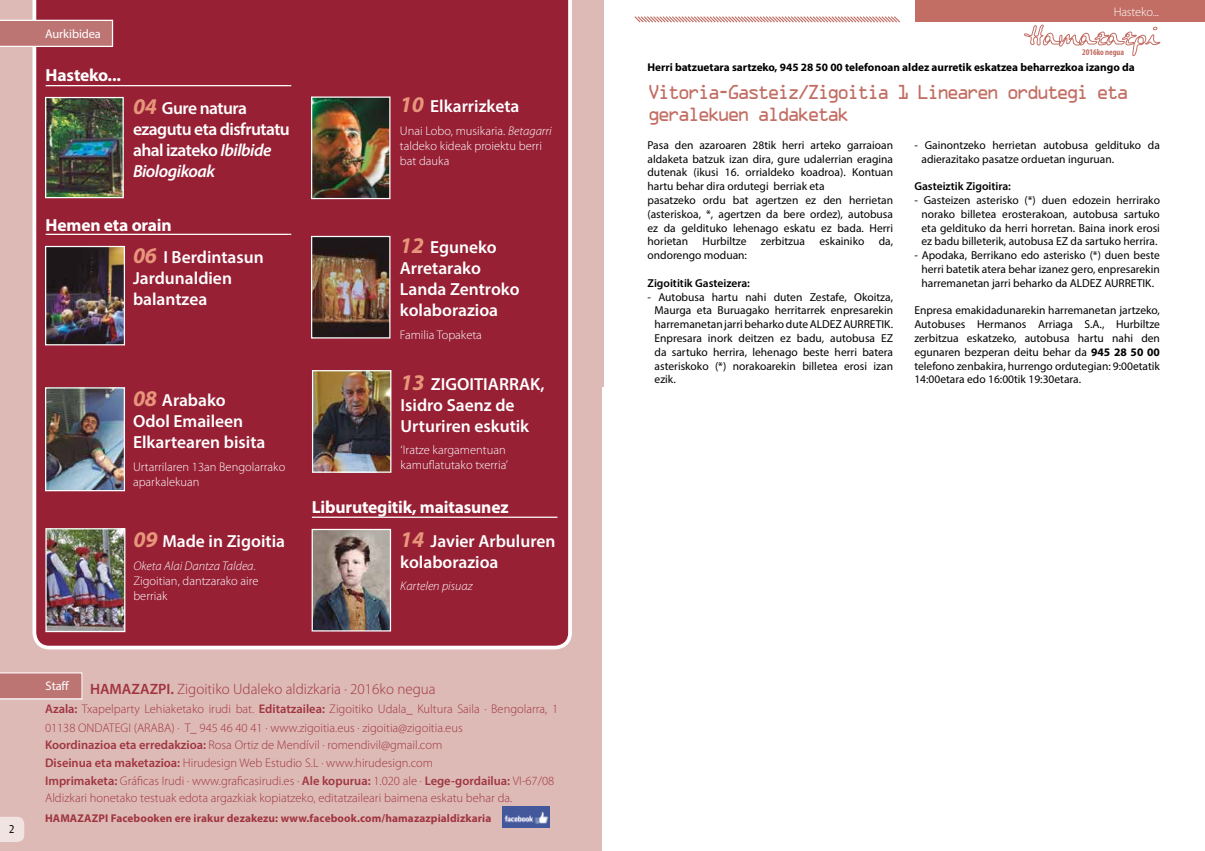
<style>
.page{position:relative;width:1205px;height:851px;background:#fff}
.page>*{position:absolute;margin:0;border:0;box-sizing:border-box;transform-origin:0 0}
.t1{font:18.12px/21.8px "OCRA Std";letter-spacing:-.17em;color:#c26e64}
.t2{font:600 17.5px/21px "Myriad Pro";color:#fff}
.t3{font:600 17.5px/21px "Myriad Pro";letter-spacing:-.03em;color:#fff}
.t4{font:700 17.5px "Myriad Pro";letter-spacing:-.01em;color:#fff}
.t5{font:300 15px "Myriad Pro";color:#a03541}
.t6{font:300 12.5px/17.5px "Myriad Pro";color:#a03541}
.t7{font:300 12.5px/15px "Myriad Pro";color:#fff}
.t8{font:12.5px "Myriad Pro";letter-spacing:-.01em;color:#fff}
.t9{font:italic 300 12.5px "Myriad Pro";color:#fff}
.t10{font:11.5px/13.8px "Myriad Pro";color:#000;text-align:justify}
.t11{font:600 11.5px "Myriad Pro";color:#000}
.t12{font:700 11.25px "Myriad Pro";color:#000}
.t13{font:700 11.25px "Myriad Pro";letter-spacing:.01em;color:#a03541}
.t14{font:11.25px "Monotypecom";color:#000}
.t15{font:700 condensed 8.75px "Myriad Pro";letter-spacing:-.01em;color:#c26e64}
.s1{font-weight:700;font-style:italic;font-size:22.5px;color:#e7967b}
.s2{font-style:italic}
.s3{font-weight:600}
.s4{font-weight:700}
</style>
<div class="page">
<div style="left:0;top:0;width:603px;height:850px;background:#ddbab6"></div>
<svg style="left:0;top:817px;width:24px;height:24px"></svg>
<svg style="left:0;top:672px;width:83px;height:27px"></svg>
<img style="left:503px;top:806px;width:47px;height:21px">
<div style="left:32px;top:0;width:540px;height:649px;background:#972035"></div>
<svg style="left:0;top:20px;width:113px;height:27px"></svg>
<hr style="left:46px;top:234px;width:245px;height:1px;background:#fff">
<hr style="left:46px;top:85px;width:245px;height:1px;background:#fff">
<hr style="left:312px;top:516px;width:245px;height:2px;background:#fff">
<img style="left:47px;top:99px;width:75px;height:97px">
<div style="left:45px;top:97px;width:79px;height:101px;border:1px solid #fff"></div>
<img style="left:314px;top:530px;width:75px;height:99px">
<div style="left:312px;top:528px;width:79px;height:103px;border:1px solid #fff"></div>
<img style="left:47px;top:248px;width:76px;height:95px">
<div style="left:45px;top:246px;width:80px;height:99px;border:1px solid #fff"></div>
<img style="left:47px;top:389px;width:76px;height:100px">
<div style="left:45px;top:387px;width:80px;height:104px;border:1px solid #fff"></div>
<img style="left:313px;top:98px;width:75px;height:99px">
<div style="left:311px;top:96px;width:79px;height:103px;border:1px solid #fff"></div>
<img style="left:47px;top:530px;width:76px;height:100px">
<div style="left:45px;top:528px;width:80px;height:104px;border:1px solid #fff"></div>
<img style="left:313px;top:238px;width:75px;height:98px">
<div style="left:311px;top:236px;width:79px;height:102px;border:1px solid #fff"></div>
<img style="left:314px;top:372px;width:75px;height:98px">
<div style="left:312px;top:370px;width:79px;height:102px;border:1px solid #fff"></div>
<svg style="left:1024px;top:25px;width:136px;height:31px"></svg>
<div style="left:915px;top:0;width:290px;height:21px;background:#c26e64"></div>
<svg style="left:634px;top:16px;width:266px;height:7px"></svg>
<div style="left:602px;top:387px;width:603px;height:463px;background:#fff"></div>
<p class="t8" style="left:45px;top:26px;width:57px">Aurkibidea</p>
<h2 class="t4" style="left:46px;top:64px;width:77px">Hasteko...</h2>
<h2 class="t3" style="left:133px;top:97px;width:158px"><span class="s1">04</span> Gure natura ezagutu eta disfrutatu ahal izateko <span class="s2">Ibilbide<br>Biologikoak</span></h2>
<h2 class="t4" style="left:46px;top:213px;width:128px">Hemen eta orain</h2>
<h2 class="t2" style="left:133px;top:246px;width:132px"><span class="s1">06</span> I Berdintasun<br>Jardunaldien balantzea</h2>
<h2 class="t2" style="left:133px;top:389px;width:134px"><span class="s1">08</span> Arabako<br>Odol Emaileen<br>Elkartearen bisita</h2>
<p class="t7" style="left:133px;top:459px;width:154px">Urtarrilaren 13an Bengolarrako aparkalekuan</p>
<h2 class="t2" style="left:133px;top:530px;width:153px"><span class="s1">09</span> Made in Zigoitia</h2>
<p class="t7" style="left:133px;top:558px;width:126px"><span class="s2">Oketa Alai Dantza Taldea</span>.<br>Zigoitian, dantzarako aire berriak</p>
<h2 class="t2" style="left:400px;top:95px;width:121px"><span class="s1">10</span> Elkarrizketa</h2>
<p class="t7" style="left:400px;top:123px;width:153px">Unai Lobo, musikaria. <span class="s2">Betagarri </span>taldeko kideak proiektu berri bat dauka</p>
<h2 class="t2" style="left:400px;top:236px;width:121px"><span class="s1">12</span> Eguneko<br>Arretarako<br>Landa Zentroko kolaborazioa</h2>
<p class="t7" style="left:400px;top:327px;width:84px">Familia Topaketa</p>
<h2 class="t2" style="left:401px;top:373px;width:146px"><span class="s1">13</span> ZIGOITIARRAK,<br>Isidro Saenz de<br>Urturiren eskutik</h2>
<p class="t7" style="left:401px;top:442px;width:109px">‘Iratze kargamentuan kamuflatutako txerria’</p>
<h2 class="t4" style="left:312px;top:495px;width:198px">Liburutegitik, maitasunez</h2>
<h2 class="t2" style="left:400px;top:530px;width:157px"><span class="s1">14</span> Javier Arbuluren kolaborazioa</h2>
<p class="t9" style="left:400px;top:578px;width:74px">Kartelen pisuaz</p>
<p class="t14" style="left:9px;top:822px;width:8px">2</p>
<p class="t8" style="left:46px;top:678px;width:25px">Staff</p>
<h3 class="t5" style="left:90px;top:680px;width:347px"><span class="s3">HAMAZAZPI.</span> Zigoitiko Udaleko aldizkaria · 2016ko negua</h3>
<p class="t6" style="left:45px;top:699px;width:515px;line-height:18.8px"><span class="s3">Azala:</span> Txapelparty Lehiaketako irudi bat. <span class="s3">Editatzailea:</span> Zigoitiko Udala_ Kultura Saila · Bengolarra, 1<br>01138 ONDATEGI (ARABA) · T_ 945 46 40 41 · www.zigoitia.eus · zigoitia@zigoitia.eus</p>
<p class="t6" style="left:45px;top:736px;width:511px"><span class="s3">Koordinazioa eta erredakzioa:</span> Rosa Ortiz de Mendívil · romendivil@gmail.com<br><span class="s3">Diseinua eta maketazioa:</span> Hirudesign Web Estudio S.L · www.hirudesign.com<br><span class="s3">Imprimaketa:</span> Gráficas Irudi · www.graficasirudi.es · <span class="s3">Ale kopurua:</span> 1.020 ale · <span class="s3">Lege-gordailua:</span> VI-67/08<br>Aldizkari honetako testuak edota argazkiak kopiatzeko, editatzaileari baimena eskatu behar da.</p>
<p class="t13" style="left:45px;top:810px;width:448px">HAMAZAZPI Facebooken ere irakur dezakezu: www.facebook.com/hamazazpialdizkaria</p>
<p class="t7" style="left:1113px;top:4px;width:47px">Hasteko...</p>
<p class="t15" style="left:1082px;top:46px;width:43px">2016ko negua</p>
<p class="t12" style="left:647px;top:60px;width:489px">Herri batzuetara sartzeko, 945 28 50 00 telefonoan aldez aurretik eskatzea beharrezkoa izango da</p>
<h1 class="t1" style="left:647px;top:83px;width:483px">Vitoria-Gasteiz/Zigoitia 1 Linearen ordutegi eta geralekuen aldaketak</h1>
<p class="t10" style="left:647px;top:138px;width:247px;text-align:left">Pasa den azaroaren 28tik herri arteko garraioan aldaketa batzuk izan dira, gure udalerrian eragina dutenak (ikusi 16. orrialdeko koadroa). Kontuan hartu behar dira ordutegi berriak eta<br>pasatzeko ordu bat agertzen ez den herrietan (asteriskoa, *, agertzen da bere ordez), autobusa ez da geldituko lehenago eskatu ez bada. Herri horietan Hurbiltze zerbitzua eskainiko da, ondorengo moduan:</p>
<p class="t11" style="left:647px;top:275px;width:104px">Zigoititik Gasteizera:</p>
<p class="t10" style="left:654px;top:289px;width:240px;text-indent:-7px">- Autobusa hartu nahi duten Zestafe, Okoitza, Maurga eta Buruagako herritarrek enpresarekin harremanetan jarri beharko dute ALDEZ AURRETIK.<br>Enpresara inork deitzen ez badu, autobusa EZ da sartuko herrira, lehenago beste herri batera asteriskoko (*) norakoarekin billetea erosi izan ezik.</p>
<p class="t10" style="left:921px;top:138px;width:240px;text-indent:-7px">- Gainontzeko herrietan autobusa geldituko da adierazitako pasatze orduetan inguruan.</p>
<p class="t11" style="left:914px;top:179px;width:98px">Gasteiztik Zigoitira:</p>
<p class="t10" style="left:921px;top:193px;width:240px;text-indent:-7px">- Gasteizen asterisko (*) duen edozein herrirako norako billetea erosterakoan, autobusa sartuko eta geldituko da herri horretan. Baina inork erosi ez badu billeterik, autobusa EZ da sartuko herrira.</p>
<p class="t10" style="left:921px;top:248px;width:240px;text-indent:-7px">- Apodaka, Berrikano edo asterisko (*) duen beste herri batetik atera behar izanez gero, enpresarekin harremanetan jarri beharko da ALDEZ AURRETIK.</p>
<p class="t10" style="left:914px;top:303px;width:247px">Enpresa emakidadunarekin harremanetan jartzeko, Autobuses Hermanos Arriaga S.A., Hurbiltze zerbitzua eskatzeko, autobusa hartu nahi den egunaren bezperan deitu behar da <span class="s4">945 28 50 00 </span>telefono zenbakira, hurrengo ordutegian: 9:00etatik 14:00etara edo 16:00tik 19:30etara.</p>
</div>
